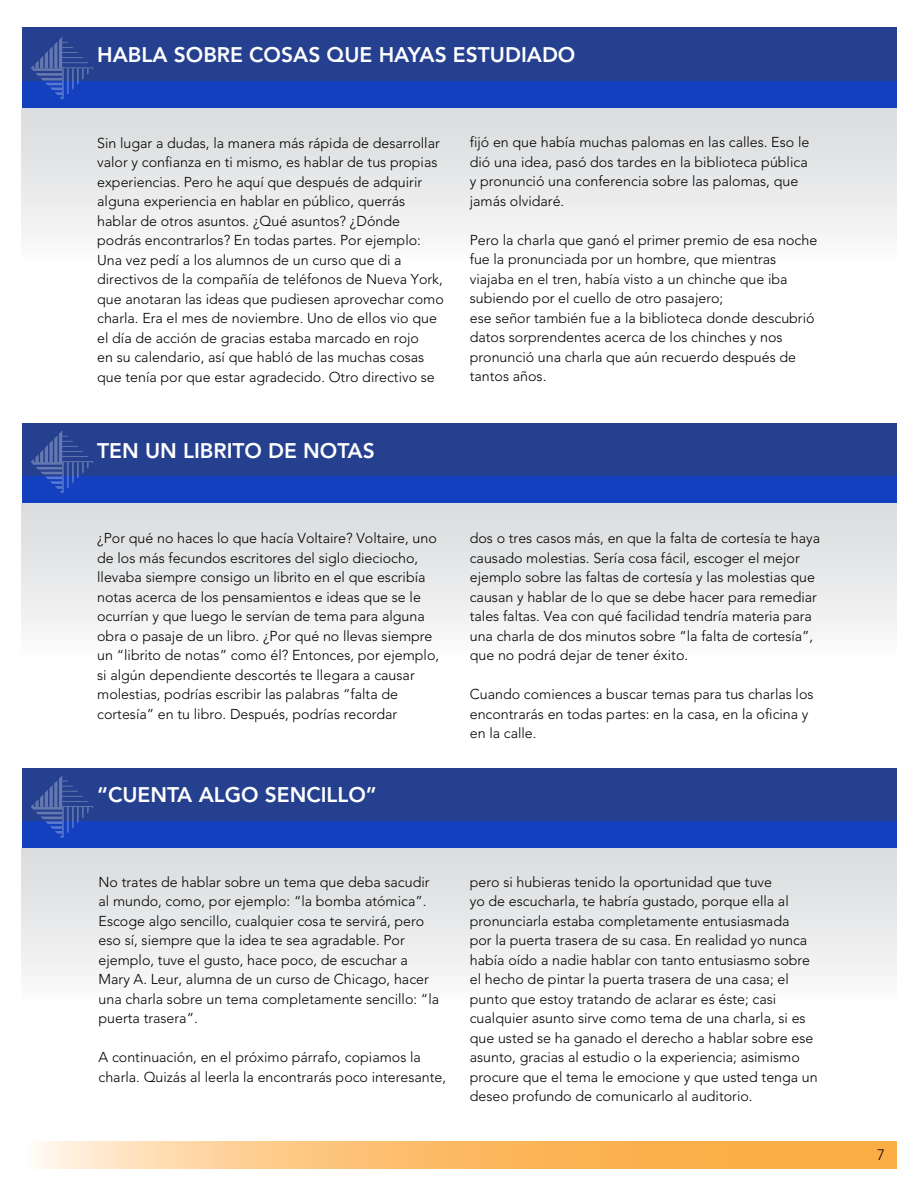
<style>
.page{position:relative;width:918px;height:1188px;background:#fff}
.page>*{position:absolute;margin:0;border:0;box-sizing:border-box;transform-origin:0 0}
.t1{font:800 21px "Avenir LT Std";color:#fff}
.t2{font:300 15px "Avenir LT Std";color:#000}
.t3{font:300 14.25px/19.5px "Avenir LT Std";color:#000}
</style>
<div class="page">
<div style="left:22px;top:28px;width:874px;height:58px;background:#25408f"></div>
<svg style="left:36px;top:1142px;width:860px;height:26px;background:#fcc174"></svg>
<div style="left:22px;top:81px;width:874px;height:27px;background:#1240be"></div>
<div style="left:22px;top:108px;width:874px;height:154px;background:linear-gradient(to bottom,#d9dadc,#fafafb)"></div>
<svg style="left:31px;top:37px;width:63px;height:63px"></svg>
<div style="left:22px;top:768px;width:874px;height:58px;background:#25408f"></div>
<div style="left:22px;top:821px;width:874px;height:27px;background:#1240be"></div>
<div style="left:22px;top:848px;width:874px;height:154px;background:linear-gradient(to bottom,#d9dadc,#fafafb)"></div>
<div style="left:22px;top:423px;width:874px;height:58px;background:#25408f"></div>
<div style="left:22px;top:476px;width:874px;height:27px;background:#1240be"></div>
<div style="left:22px;top:503px;width:874px;height:154px;background:linear-gradient(to bottom,#d9dadc,#fafafb)"></div>
<svg style="left:31px;top:431px;width:63px;height:63px"></svg>
<svg style="left:31px;top:776px;width:63px;height:62px"></svg>
<h1 class="t1" style="left:97px;top:43px;width:422px">HABLA SOBRE COSAS QUE HAYAS ESTUDIAD</h1>
<h1 class="t1" style="left:558px;top:43px;width:19px">O</h1>
<p class="t3" style="left:97px;top:133px;width:348px">Sin lugar a dudas, la manera más rápida de desarrollar valor y confianza en ti mismo, es hablar de tus propias experiencias. Pero he aquí que después de adquirir alguna experiencia en hablar en público, querrás hablar de otros asuntos. ¿Qué asuntos? ¿Dónde podrás encontrarlos? En todas partes. Por ejemplo:<br>Una vez pedí a los alumnos de un curso que di a directivos de la compañía de teléfonos de Nueva York, que anotaran las ideas que pudiesen aprovechar como charla. Era el mes de noviembre. Uno de ellos vio que el día de acción de gracias estaba marcado en rojo<br>en su calendario, así que habló de las muchas cosas que tenía por que estar agradecido. Otro directivo se</p>
<p class="t3" style="left:470px;top:133px;width:341px">fijó en que había muchas palomas en las calles. Eso le dió una idea, pasó dos tardes en la biblioteca pública y pronunció una conferencia sobre las palomas, que jamás olvidaré.</p>
<p class="t3" style="left:470px;top:230px;width:349px">Pero la charla que ganó el primer premio de esa noche fue la pronunciada por un hombre, que mientras viajaba en el tren, había visto a un chinche que iba subiendo por el cuello de otro pasajero;<br>ese señor también fue a la biblioteca donde descubrió datos sorprendentes acerca de los chinches y nos pronunció una charla que aún recuerdo después de tantos años.</p>
<h1 class="t1" style="left:97px;top:439px;width:279px">TEN UN LIBRITO DE NOTAS</h1>
<p class="t3" style="left:97px;top:529px;width:344px">¿Por qué no haces lo que hacía Voltaire? Voltaire, uno de los más fecundos escritores del siglo dieciocho, llevaba siempre consigo un librito en el que escribía notas acerca de los pensamientos e ideas que se le ocurrían y que luego le servían de tema para alguna obra o pasaje de un libro. ¿Por qué no llevas siempre un “librito de notas” como él? Entonces, por ejemplo, si algún dependiente descortés te llegara a causar molestias, podrías escribir las palabras “falta de cortesía” en tu libro. Después, podrías recordar</p>
<p class="t3" style="left:470px;top:529px;width:352px">dos o tres casos más, en que la falta de cortesía te haya causado molestias. Sería cosa fácil, escoger el mejor ejemplo sobre las faltas de cortesía y las molestias que causan y hablar de lo que se debe hacer para remediar tales faltas. Vea con qué facilidad tendría materia para una charla de dos minutos sobre “la falta de cortesía”, que no podrá dejar de tener éxito.</p>
<p class="t3" style="left:470px;top:685px;width:345px">Cuando comiences a buscar temas para tus charlas los encontrarás en todas partes: en la casa, en la oficina y en la calle.</p>
<h1 class="t1" style="left:97px;top:782px;width:281px">“CUENTA ALGO SENCI LLO”</h1>
<p class="t3" style="left:99px;top:872px;width:342px">No trates de hablar sobre un tema que deba sacudir al mundo, como, por ejemplo: “la bomba atómica”.<br>Escoge algo sencillo, cualquier cosa te servirá, pero eso sí, siempre que la idea te sea agradable. Por ejemplo, tuve el gusto, hace poco, de escuchar a Mary A. Leur, alumna de un curso de Chicago, hacer una charla sobre un tema completamente sencillo: “la puerta trasera”.</p>
<p class="t3" style="left:99px;top:1048px;width:349px">A continuación, en el próximo párrafo, copiamos la charla. Quizás al leerla la encontrarás poco interesante,</p>
<p class="t3" style="left:470px;top:872px;width:350px">pero si hubieras tenido la oportunidad que tuve<br>yo de escucharla, te habría gustado, porque ella al pronunciarla estaba completamente entusiasmada<br>por la puerta trasera de su casa. En realidad yo nunca había oído a nadie hablar con tanto entusiasmo sobre el hecho de pintar la puerta trasera de una casa; el punto que estoy tratando de aclarar es éste; casi cualquier asunto sirve como tema de una charla, si es que usted se ha ganado el derecho a hablar sobre ese asunto, gracias al estudio o la experiencia; asimismo procure que el tema le emocione y que usted tenga un deseo profundo de comunicarlo al auditorio.</p>
<p class="t2" style="left:877px;top:1146px;width:9px">7</p>
</div>
